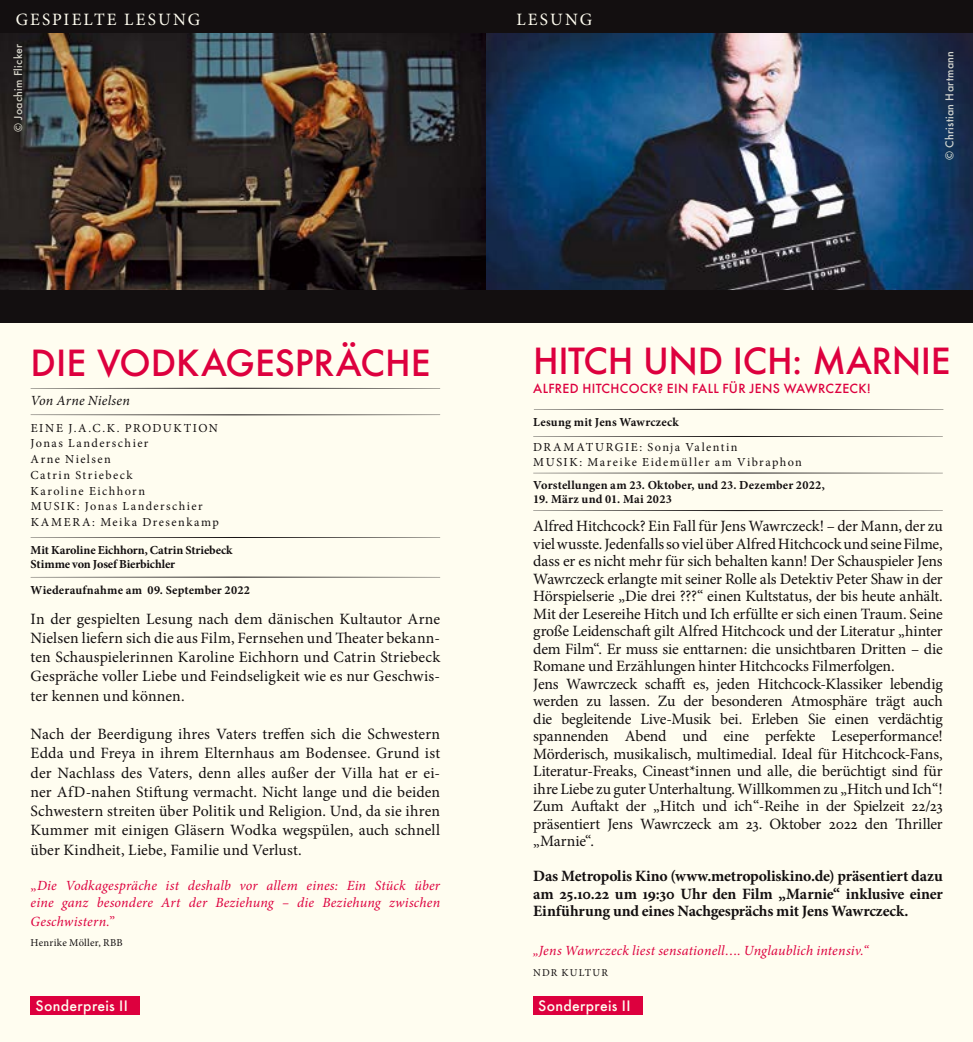
<style>
.page{position:relative;width:973px;height:1042px;background:#fff}
.page>*{position:absolute;margin:0;border:0;box-sizing:border-box;transform-origin:0 0}
.t1{font:500 35px "Futura";letter-spacing:-.01em;color:#dd003e}
.t2{font:17.32px "Minion Pro";letter-spacing:.125em;color:#fffdf0}
.t3{font:15.75px/17.5px "Minion Pro";letter-spacing:-.01em;color:#130f10;text-align:justify}
.t4{font:700 15.75px/17.5px "Minion Pro";letter-spacing:-.01em;color:#130f10;text-align:justify}
.t5{font:italic 14px/17.5px "Minion Pro";letter-spacing:.015em;color:#dd003e}
.t6{font:500 14px "Futura";letter-spacing:.02em;color:#fffdf0}
.t7{font:italic 14px "Minion Pro";letter-spacing:.01em;color:#130f10}
.t8{font:12.25px/15.8px "Minion Pro";letter-spacing:.12em;color:#130f10}
.t9{font:700 12.25px/14px "Minion Pro";letter-spacing:.005em;color:#130f10}
.t10{font:500 12.25px "Futura";letter-spacing:.025em;color:#dd003e}
.t11{font:700 12.25px "Minion Pro";letter-spacing:.025em;color:#130f10}
.t12{font:500 10.5px "Futura";letter-spacing:.035em;color:#fffdf0}
.t13{font:10.5px "Minion Pro";letter-spacing:.015em;color:#130f10}
.t14{font:10.5px "Minion Pro";letter-spacing:.115em;color:#130f10}
.s1{font-style:normal}
</style>
<div class="page">
<div style="left:0;top:0;width:972px;height:1042px;background:#fffdf0"></div>
<img style="left:0;top:32px;width:972px;height:258px">
<div style="left:0;top:0;width:972px;height:32px;background:#130f10"></div>
<svg style="left:533px;top:409px;width:410px;height:1px"></svg>
<svg style="left:533px;top:436px;width:409px;height:1px"></svg>
<svg style="left:533px;top:472px;width:409px;height:1px"></svg>
<div style="left:533px;top:996px;width:109px;height:18px;background:#dd003e"></div>
<svg style="left:533px;top:510px;width:409px;height:1px"></svg>
<div style="left:0;top:290px;width:972px;height:32px;background:#130f10"></div>
<svg style="left:31px;top:388px;width:409px;height:1px"></svg>
<svg style="left:31px;top:414px;width:409px;height:1px"></svg>
<svg style="left:31px;top:537px;width:409px;height:1px"></svg>
<div style="left:31px;top:996px;width:109px;height:19px;background:#dd003e"></div>
<svg style="left:31px;top:577px;width:409px;height:1px"></svg>
<p class="t2" style="left:16px;top:8px;width:186px">GESPIELTE LESUNG</p>
<p class="t12" style="left:11px;top:132px;width:90px;rotate:-90deg">© Joachim Flicker</p>
<h1 class="t1" style="left:31px;top:339px;width:401px">DIE VODKAGESPRÄCHE</h1>
<p class="t7" style="left:31px;top:391px;width:101px">Von Arne Nielsen</p>
<p class="t8" style="left:31px;top:420px;width:190px">EINE J.A.C.K. PRODUKTION<br>Jonas Landerschier<br>Arne Nielsen<br>Catrin Striebeck<br>Karoline Eichhorn<br>MUSIK: Jonas Landerschier<br>KAMERA: Meika Dresenkamp</p>
<p class="t9" style="left:31px;top:543px;width:203px">Mit Karoline Eichhorn, Catrin Striebeck<br>Stimme von Josef Bierbichler</p>
<p class="t9" style="left:31px;top:583px;width:221px">Wiederaufnahme am 09. September 2022</p>
<p class="t3" style="left:31px;top:609px;width:411px;line-height:19.2px">In der gespielten Lesung nach dem dänischen Kultautor Arne Nielsen liefern sich die aus Film, Fernsehen und Theater bekann&shy;ten Schauspielerinnen Karoline Eichhorn und Catrin Striebeck Gespräche voller Liebe und Feindseligkeit wie es nur Geschwis&shy;ter kennen und können.</p>
<p class="t3" style="left:31px;top:724px;width:411px;line-height:19.2px">Nach der Beerdigung ihres Vaters treffen sich die Schwestern Edda und Freya in ihrem Elternhaus am Bodensee. Grund ist der Nachlass des Vaters, denn alles außer der Villa hat er ei&shy;ner AfD-nahen Stiftung vermacht. Nicht lange und die beiden Schwestern streiten über Politik und Religion. Und, da sie ihren Kummer mit einigen Gläsern Wodka wegspülen, auch schnell über Kindheit, Liebe, Familie und Verlust.</p>
<p class="t5" style="left:31px;top:876px;width:411px"><span class="s1">„</span>Die Vodkagespräche ist deshalb vor allem eines: Ein Stück über eine ganz besondere Art der Beziehung – die Beziehung zwischen</p>
<p class="t5" style="left:31px;top:913px;width:86px">Geschwistern.<span class="s1">”</span></p>
<p class="t13" style="left:31px;top:935px;width:93px">Henrike Möller, RBB</p>
<p class="t6" style="left:36px;top:996px;width:94px">Sonderpreis II</p>
<p class="t2" style="left:516px;top:8px;width:77px">LESUNG</p>
<p class="t12" style="left:942px;top:160px;width:111px;rotate:-90deg">© Christian Hartmann</p>
<h1 class="t1" style="left:533px;top:337px;width:419px">HITCH UND ICH: MARNIE</h1>
<p class="t10" style="left:533px;top:380px;width:339px">ALFRED HITCHCOCK? EIN FALL FÜR JENS WAWRCZECK!</p>
<p class="t9" style="left:533px;top:415px;width:147px">Lesung mit Jens Wawrczeck</p>
<p class="t8" style="left:533px;top:439px;width:270px">DRAMATURGIE: Sonja Valentin<br>MUSIK: Mareike Eidemüller am Vibraphon</p>
<p class="t9" style="left:533px;top:478px;width:293px">Vorstellungen am 23. Oktober, und 23. Dezember 2022,</p>
<p class="t11" style="left:533px;top:491px;width:140px">19. März und 01. Mai 2023</p>
<p class="t3" style="left:533px;top:517px;width:411px;text-align:left">Alfred Hitchcock? Ein Fall für Jens Wawrczeck! – der Mann, der zu viel wusste. Jedenfalls so viel über Alfred Hitchcock und seine Filme, dass er es nicht mehr für sich behalten kann! Der Schauspieler Jens Wawrczeck erlangte mit seiner Rolle als Detektiv Peter Shaw in der Hörspielserie „Die drei ???“ einen Kultstatus, der bis heute anhält.<br>Mit der Lesereihe Hitch und Ich erfüllte er sich einen Traum. Seine große Leidenschaft gilt Alfred Hitchcock und der Literatur „hinter dem Film“. Er muss sie enttarnen: die unsichtbaren Dritten – die Romane und Erzählungen hinter Hitchcocks Filmerfolgen.<br>Jens Wawrczeck schafft es, jeden Hitchcock-Klassiker lebendig werden zu lassen. Zu der besonderen Atmosphäre trägt auch die begleitende Live-Musik bei. Erleben Sie einen verdächtig spannenden Abend und eine perfekte Leseperformance!<br>Mörderisch, musikalisch, multimedial. Ideal für Hitchcock-Fans, Literatur-Freaks, Cineast*innen und alle, die berüchtigt sind für ihre Liebe zu guter Unterhaltung. Willkommen zu „Hitch und Ich“!<br>Zum Auftakt der „Hitch und ich“-Reihe in der Spielzeit 22/23 präsentiert Jens Wawrczeck am 23. Oktober 2022 den Thriller „Marnie“.</p>
<p class="t4" style="left:533px;top:867px;width:411px">Das Metropolis Kino (www.metropoliskino.de) präsentiert dazu am 25.10.22 um 19:30 Uhr den Film „Marnie“ inklusive einer Einführung und eines Nachgesprächs mit Jens Wawrczeck.</p>
<p class="t5" style="left:533px;top:942px;width:337px">„Jens Wawrczeck liest sensationell…. Unglaublich intensiv.“</p>
<p class="t14" style="left:533px;top:966px;width:76px">NDR KULTUR</p>
<p class="t6" style="left:538px;top:996px;width:94px">Sonderpreis II</p>
</div>
